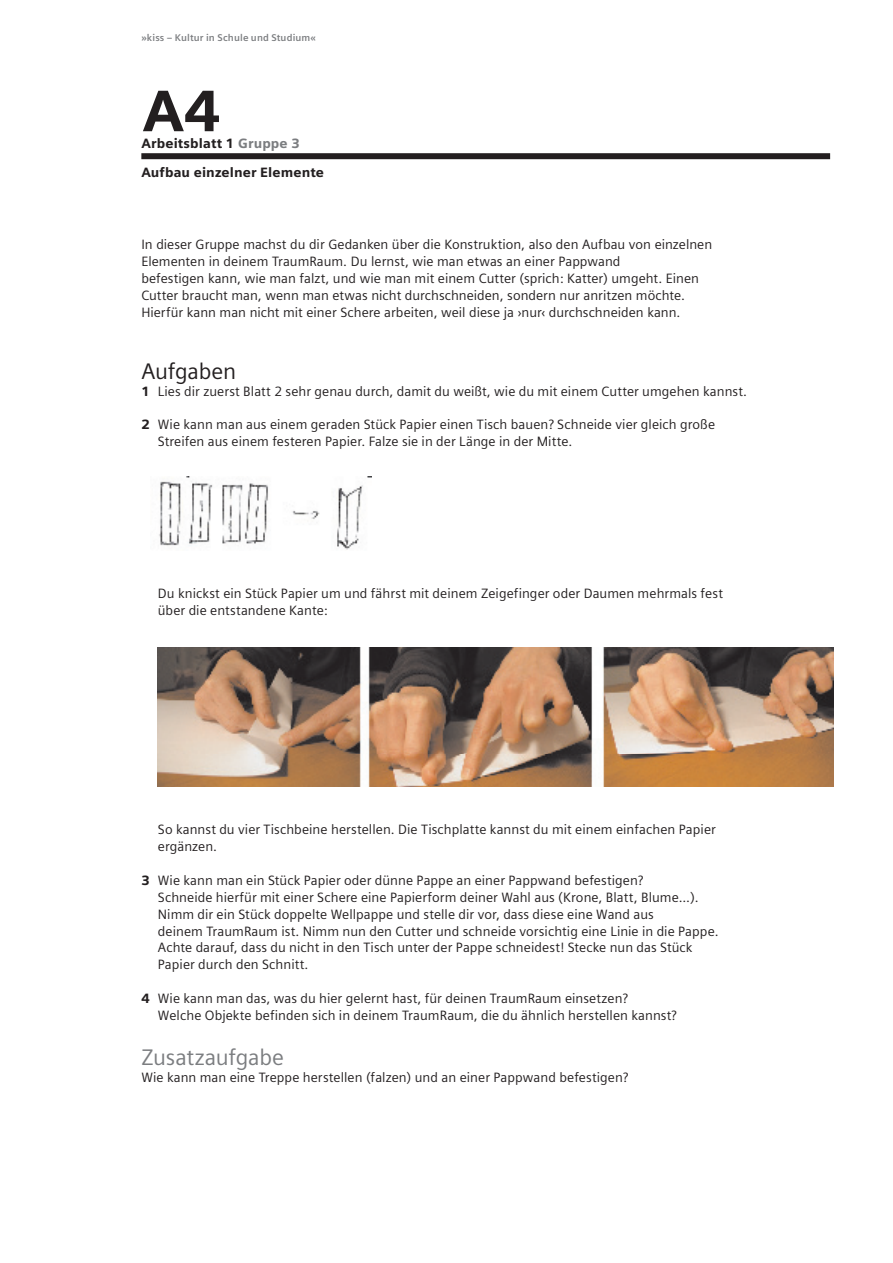
<style>
.page{position:relative;width:893px;height:1263px;background:#fff}
.page>*{position:absolute;margin:0;border:0;box-sizing:border-box;transform-origin:0 0}
.t1{font:900 58.5px "Siemens Sans";color:#231f20}
.t2{font:22.5px "Siemens Sans";letter-spacing:-.01em;color:#7b7d80}
.t3{font:22.5px "Siemens Sans";letter-spacing:-.01em;color:#231f20}
.t4{font:13.5px/16.8px "Siemens Sans";color:#231f20}
.t5{font:900 13.5px "Siemens Sans";letter-spacing:.01em;color:#231f20}
.t6{font:700 9.75px "Siemens Sans";letter-spacing:.015em;color:#7b7d80}
.s1{color:#7b7d80}
.s2{font-weight:900}
</style>
<div class="page">
<img style="left:159px;top:477px;width:212px;height:73px">
<img style="left:158px;top:647px;width:675px;height:139px">
<div style="left:141px;top:153px;width:689px;height:6px;background:#231f20"></div>
<p class="t6" style="left:141px;top:34px;width:176px">»kiss – Kultur in Schule und Studium«</p>
<p class="t1" style="left:142px;top:88px;width:80px">A4</p>
<p class="t5" style="left:141px;top:167px;width:184px">Aufbau einzelner Elemente</p>
<p class="t5" style="left:141px;top:138px;width:160px">Arbeitsblatt 1 <span class="s1">Gruppe 3</span></p>
<p class="t4" style="left:141px;top:238px;width:572px">In dieser Gruppe machst du dir Gedanken über die Konstruktion, also den Aufbau von einzelnen Elementen in deinem TraumRaum. Du lernst, wie man etwas an einer Pappwand<br>befestigen kann, wie man falzt, und wie man mit einem Cutter (sprich: Katter) umgeht. Einen Cutter braucht man, wenn man etwas nicht durchschneiden, sondern nur anritzen möchte.<br>Hierfür kann man nicht mit einer Schere arbeiten, weil diese ja ›nur‹ durchschneiden kann.</p>
<p class="t3" style="left:141px;top:362px;width:96px">Aufgaben</p>
<p class="t4" style="left:141px;top:384px;width:607px"><span class="s2">1</span> Lies dir zuerst Blatt 2 sehr genau durch, damit du weißt, wie du mit einem Cutter umgehen kannst.</p>
<p class="t4" style="left:158px;top:418px;width:558px;text-indent:-16px"><span class="s2">2</span> Wie kann man aus einem geraden Stück Papier einen Tisch bauen? Schneide vier gleich große<br>Streifen aus einem festeren Papier. Falze sie in der Länge in der Mitte.</p>
<p class="t4" style="left:158px;top:586px;width:566px">Du knickst ein Stück Papier um und fährst mit deinem Zeigefinger oder Daumen mehrmals fest über die entstandene Kante:</p>
<p class="t4" style="left:158px;top:823px;width:559px">So kannst du vier Tischbeine herstellen. Die Tischplatte kannst du mit einem einfachen Papier ergänzen.</p>
<p class="t4" style="left:158px;top:873px;width:562px;text-indent:-16px"><span class="s2">3</span> Wie kann man ein Stück Papier oder dünne Pappe an einer Pappwand befestigen?<br>Schneide hierfür mit einer Schere eine Papierform deiner Wahl aus (Krone, Blatt, Blume...).<br>Nimm dir ein Stück doppelte Wellpappe und stelle dir vor, dass diese eine Wand aus<br>deinem TraumRaum ist. Nimm nun den Cutter und schneide vorsichtig eine Linie in die Pappe.<br>Achte darauf, dass du nicht in den Tisch unter der Pappe schneidest! Stecke nun das Stück Papier durch den Schnitt.</p>
<p class="t4" style="left:158px;top:991px;width:520px;text-indent:-16px"><span class="s2">4</span> Wie kann man das, was du hier gelernt hast, für deinen TraumRaum einsetzen?<br>Welche Objekte befinden sich in deinem TraumRaum, die du ähnlich herstellen kannst?</p>
<p class="t2" style="left:141px;top:1049px;width:144px">Zusatzaufgabe</p>
<p class="t4" style="left:141px;top:1070px;width:488px">Wie kann man eine Treppe herstellen (falzen) und an einer Pappwand befestigen?</p>
</div>
